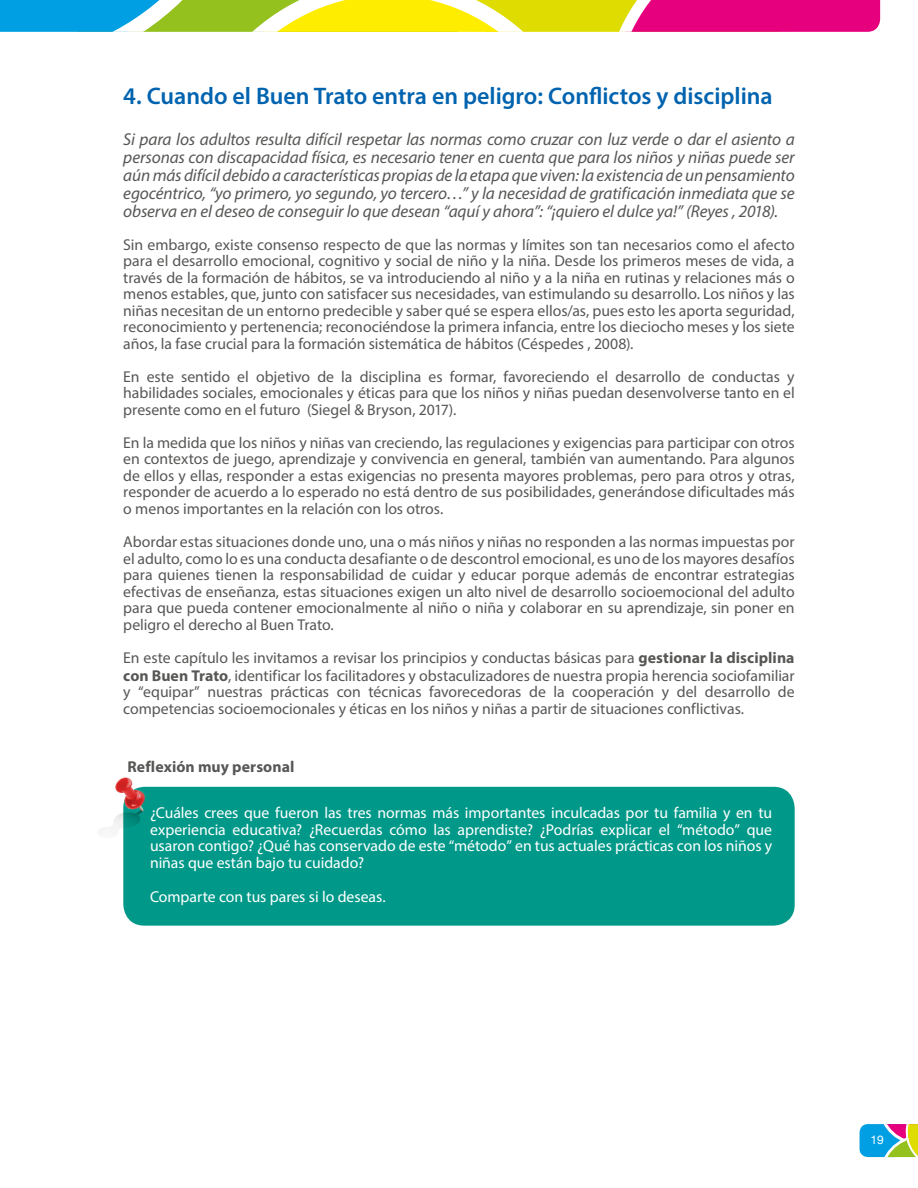
<style>
.page{position:relative;width:918px;height:1188px;background:#fff}
.page>*{position:absolute;margin:0;border:0;box-sizing:border-box;transform-origin:0 0}
.t1{font:600 24px "Myriad Pro";color:#0063af}
.t2{font:italic 17.25px/18px "Myriad Pro";letter-spacing:-.01em;color:#575756;text-align:justify}
.t3{font:15.75px/16.5px "Myriad Pro";letter-spacing:-.005em;color:#575756;text-align:justify}
.t4{font:15.75px/16.5px "Myriad Pro";letter-spacing:-.005em;color:#fff;text-align:justify}
.t5{font:700 15.75px "Myriad Pro";letter-spacing:.005em;color:#575756}
.t6{font:12px "Helvetica Neue";color:#fff}
.s1{font-weight:700}
</style>
<div class="page">
<svg style="left:860px;top:1124px;width:58px;height:33px;background:#66a8a5"></svg>
<svg style="left:0;top:0;width:880px;height:32px;background:#be9b67"></svg>
<div style="left:123px;top:787px;width:672px;height:139px;background:#009989;border-radius:21px"></div>
<img style="left:101px;top:778px;width:44px;height:69px">
<h1 class="t1" style="left:123px;top:80px;width:651px">4. Cuando el Buen Trato entra en peligro: Conflictos y disciplina</h1>
<p class="t2" style="left:123px;top:130px;width:673px">Si para los adultos resulta difícil respetar las normas como cruzar con luz verde o dar el asiento a personas con discapacidad física, es necesario tener en cuenta que para los niños y niñas puede ser aún más difícil debido a características propias de la etapa que viven: la existencia de un pensamiento egocéntrico, “yo primero, yo segundo, yo tercero…” y la necesidad de gratificación inmediata que se observa en el deseo de conseguir lo que desean “aquí y ahora”: “¡quiero el dulce ya!” (Reyes , 2018).</p>
<p class="t3" style="left:123px;top:236px;width:673px">Sin embargo, existe consenso respecto de que las normas y límites son tan necesarios como el afecto para el desarrollo emocional, cognitivo y social de niño y la niña. Desde los primeros meses de vida, a través de la formación de hábitos, se va introduciendo al niño y a la niña en rutinas y relaciones más o menos estables, que, junto con satisfacer sus necesidades, van estimulando su desarrollo. Los niños y las niñas necesitan de un entorno predecible y saber qué se espera ellos/as, pues esto les aporta seguridad, reconocimiento y pertenencia; reconociéndose la primera infancia, entre los dieciocho meses y los siete años, la fase crucial para la formación sistemática de hábitos (Céspedes , 2008).</p>
<p class="t3" style="left:123px;top:368px;width:673px">En este sentido el objetivo de la disciplina es formar, favoreciendo el desarrollo de conductas y habilidades sociales, emocionales y éticas para que los niños y niñas puedan desenvolverse tanto en el presente como en el futuro (Siegel &amp; Bryson, 2017).</p>
<p class="t3" style="left:123px;top:434px;width:673px">En la medida que los niños y niñas van creciendo, las regulaciones y exigencias para participar con otros en contextos de juego, aprendizaje y convivencia en general, también van aumentando. Para algunos de ellos y ellas, responder a estas exigencias no presenta mayores problemas, pero para otros y otras, responder de acuerdo a lo esperado no está dentro de sus posibilidades, generándose dificultades más o menos importantes en la relación con los otros.</p>
<p class="t3" style="left:123px;top:533px;width:673px">Abordar estas situaciones donde uno, una o más niños y niñas no responden a las normas impuestas por el adulto, como lo es una conducta desafiante o de descontrol emocional, es uno de los mayores desafíos para quienes tienen la responsabilidad de cuidar y educar porque además de encontrar estrategias efectivas de enseñanza, estas situaciones exigen un alto nivel de desarrollo socioemocional del adulto para que pueda contener emocionalmente al niño o niña y colaborar en su aprendizaje, sin poner en peligro el derecho al Buen Trato.</p>
<p class="t3" style="left:123px;top:649px;width:673px">En este capítulo les invitamos a revisar los principios y conductas básicas para <span class="s1">gestionar la disciplina con Buen Trato</span>, identificar los facilitadores y obstaculizadores de nuestra propia herencia sociofamiliar y “equipar” nuestras prácticas con técnicas favorecedoras de la cooperación y del desarrollo de competencias socioemocionales y éticas en los niños y niñas a partir de situaciones conflictivas.</p>
<p class="t5" style="left:128px;top:756px;width:168px">Reflexión muy personal</p>
<p class="t4" style="left:150px;top:805px;width:624px">¿Cuáles crees que fueron las tres normas más importantes inculcadas por tu familia y en tu experiencia educativa? ¿Recuerdas cómo las aprendiste? ¿Podrías explicar el “método” que usaron contigo? ¿Qué has conservado de este “método” en tus actuales prácticas con los niños y niñas que están bajo tu cuidado?</p>
<p class="t4" style="left:150px;top:888px;width:237px">Comparte con tus pares si lo deseas.</p>
<p class="t6" style="left:870px;top:1131px;width:15px">19</p>
</div>
